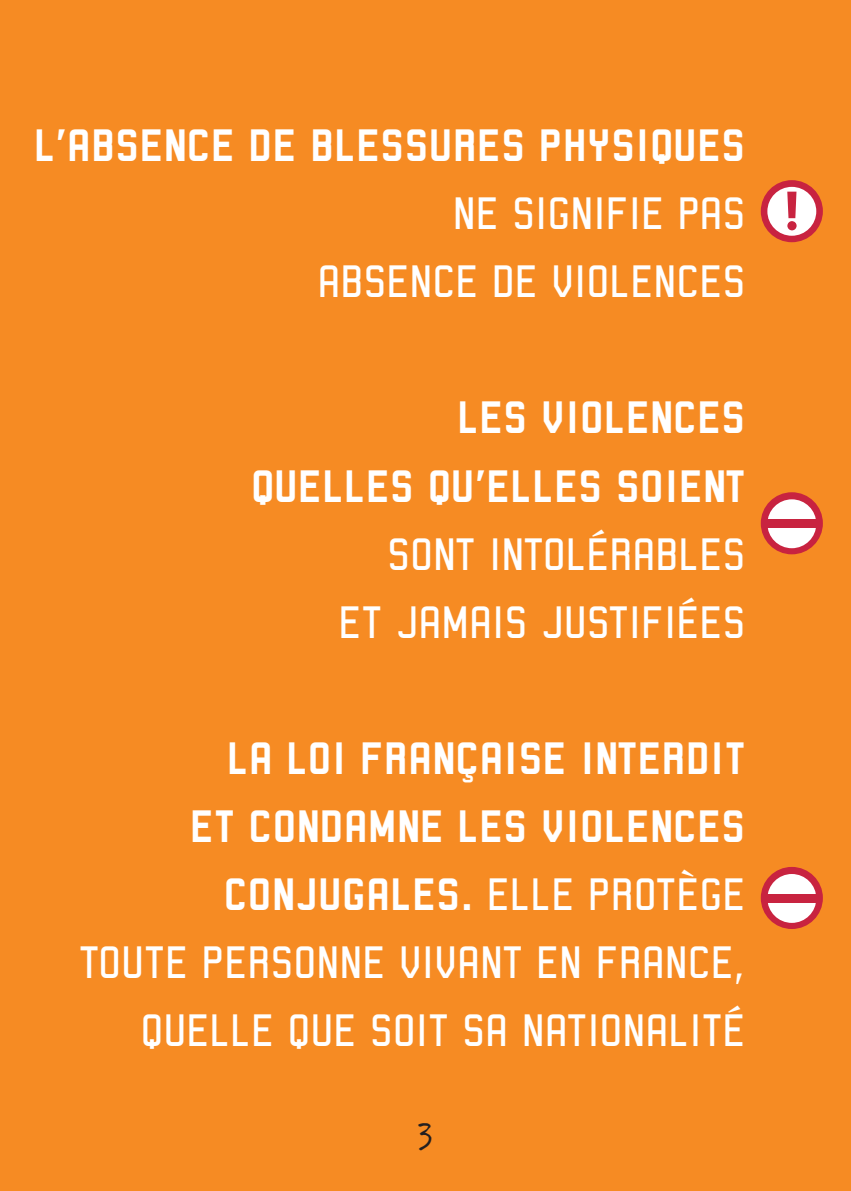
<style>
.page{position:relative;width:851px;height:1191px;background:#fff}
.page>*{position:absolute;margin:0;border:0;box-sizing:border-box;transform-origin:0 0}
.t1{font:800 condensed 56px "Abadi";color:#c82340}
.t2{font:48px/68px "Robust ICG";letter-spacing:-.015em;color:#fff;text-align:right}
.t3{font:700 48px/68px "Robust ICG";letter-spacing:-.015em;color:#fff;text-align:right}
.t4{font:40px "Handage AOE";color:#231f20}
.s1{font-weight:700}
</style>
<div class="page">
<div style="left:0;top:0;width:850px;height:1191px;background:#f68b23"></div>
<div style="left:760px;top:180px;width:62px;height:62px;background:#c82340;border-radius:50%"></div>
<div style="left:767px;top:187px;width:49px;height:49px;background:#fff;border-radius:50%"></div>
<div style="left:760px;top:492px;width:62px;height:62px;background:#c82340;border-radius:50%"></div>
<div style="left:767px;top:499px;width:49px;height:49px;background:#fff;border-radius:50%"></div>
<div style="left:765px;top:519px;width:53px;height:9px;background:#c82340"></div>
<div style="left:760px;top:867px;width:62px;height:62px;background:#c82340;border-radius:50%"></div>
<div style="left:767px;top:874px;width:49px;height:49px;background:#fff;border-radius:50%"></div>
<div style="left:765px;top:894px;width:53px;height:8px;background:#c82340"></div>
<p class="t3" style="left:33px;top:116px;width:713px">L’ABSENCE DE BLESSURES PHYSIQUES</p>
<p class="t2" style="left:317px;top:184px;width:430px">NE SIGNIFIE PAS<br>ABSENCE DE VIOLENCES</p>
<p class="t3" style="left:250px;top:388px;width:497px">LES VIOLENCES<br>QUELLES QU’ELLES SOIENT</p>
<p class="t2" style="left:338px;top:524px;width:409px">SONT INTOLÉRABLES<br>ET JAMAIS JUSTIFIÉES</p>
<p class="t2" style="left:78px;top:728px;width:669px"><span class="s1">LA LOI FRANÇAISE INTERDIT<br>ET CONDAMNE LES VIOLENCES<br>CONJUGALES.</span> ELLE PROTÈGE<br>TOUTE PERSONNE VIVANT EN FRANCE,<br>QUELLE QUE SOIT SA NATIONALITÉ</p>
<p class="t4" style="left:418px;top:1111px;width:15px">3</p>
<p class="t1" style="left:783px;top:178px;width:18px">!</p>
</div>
